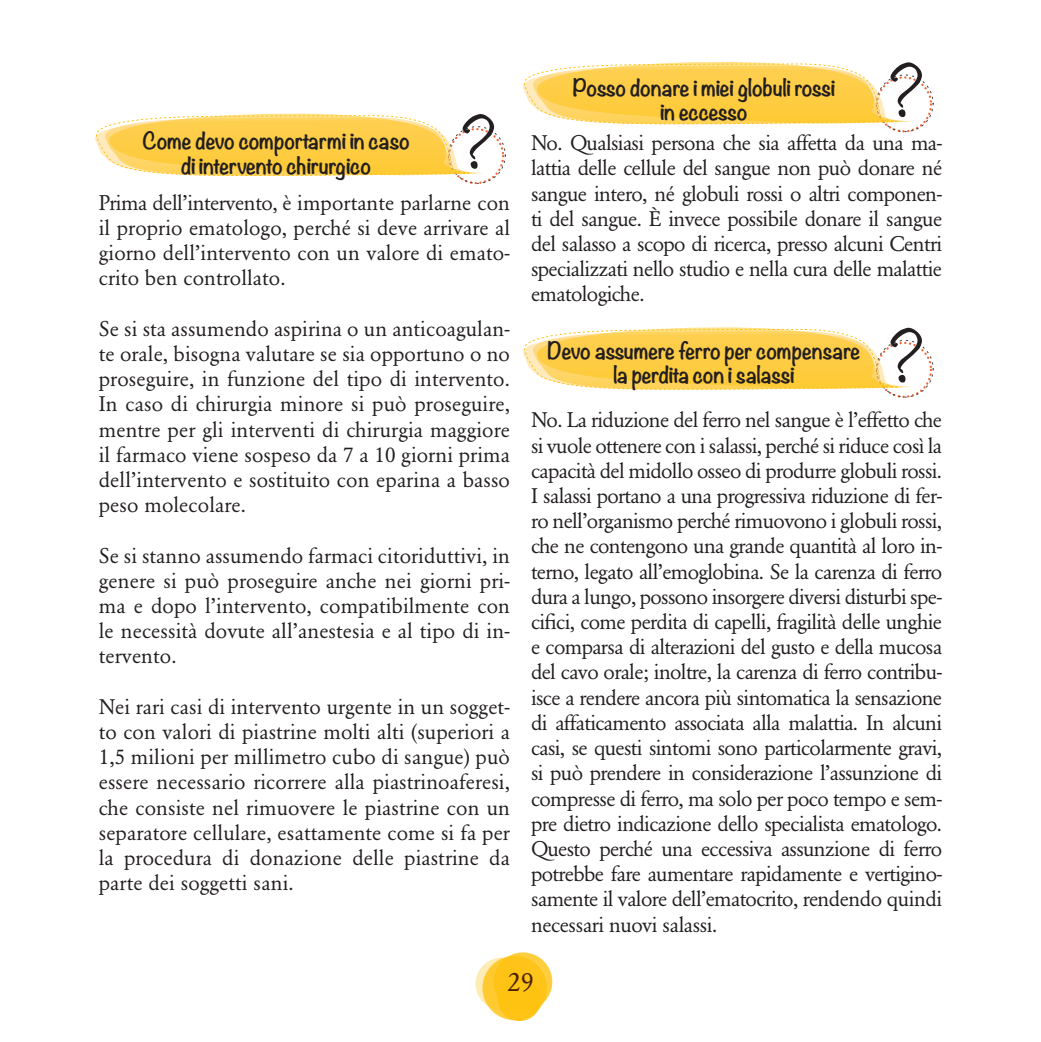
<style>
.page{position:relative;width:1041px;height:1042px;background:#fff}
.page>*{position:absolute;margin:0;border:0;box-sizing:border-box;transform-origin:0 0}
.t1{font:300 65.45px "Noteworthy";color:#231f20;scale:.82 1}
.t2{font:26.25px "Garamond BE";color:#492200}
.t3{font:21px/25.2px "Garamond BE";letter-spacing:.005em;color:#231f20;text-align:justify}
.t4{font:700 21px "Noteworthy";letter-spacing:-.02em;color:#231f20}
</style>
<div class="page">
<svg style="left:498px;top:978px;width:43px;height:43px"></svg>
<svg style="left:482px;top:956px;width:65px;height:64px"></svg>
<svg style="left:475px;top:957px;width:53px;height:53px"></svg>
<div style="left:494px;top:952px;width:58px;height:59px;background:#fec210;border-radius:50%"></div>
<div style="left:448px;top:128px;width:56px;height:56px;border:2px dashed #f26537;border-radius:50%"></div>
<svg style="left:95px;top:114px;width:389px;height:63px"></svg>
<div style="left:876px;top:76px;width:56px;height:57px;border:2px dashed #f26537;border-radius:50%"></div>
<svg style="left:523px;top:62px;width:389px;height:64px"></svg>
<div style="left:876px;top:342px;width:56px;height:56px;border:2px dashed #f26537;border-radius:50%"></div>
<svg style="left:523px;top:327px;width:389px;height:64px"></svg>
<p class="t4" style="left:142px;top:122px;width:269px">Come devo comportarmi in caso</p>
<p class="t4" style="left:181px;top:146px;width:192px">di intervento chirurgico</p>
<p class="t1" style="left:461px;top:85px;width:43px">?</p>
<p class="t3" style="left:99px;top:190px;width:413px">Prima dell’intervento, è importante parlarne con il proprio ematologo, perché si deve arrivare al giorno dell’intervento con un valore di emato&shy;crito ben controllato.</p>
<p class="t3" style="left:99px;top:316px;width:413px">Se si sta assumendo aspirina o un anticoagulan&shy;te orale, bisogna valutare se sia opportuno o no proseguire, in funzione del tipo di intervento.<br>In caso di chirurgia minore si può proseguire, mentre per gli interventi di chirurgia maggiore il farmaco viene sospeso da 7 a 10 giorni prima dell’intervento e sostituito con eparina a basso peso molecolare.</p>
<p class="t3" style="left:99px;top:543px;width:413px">Se si stanno assumendo farmaci citoriduttivi, in genere si può proseguire anche nei giorni pri&shy;ma e dopo l’intervento, compatibilmente con le necessità dovute all’anestesia e al tipo di in&shy;tervento.</p>
<p class="t3" style="left:99px;top:694px;width:413px">Nei rari casi di intervento urgente in un sogget&shy;to con valori di piastrine molti alti (superiori a 1,5 milioni per millimetro cubo di sangue) può essere necessario ricorrere alla piastrinoaferesi, che consiste nel rimuovere le piastrine con un separatore cellulare, esattamente come si fa per la procedura di donazione delle piastrine da parte dei soggetti sani.</p>
<p class="t4" style="left:573px;top:69px;width:264px">Posso donare i miei globuli rossi</p>
<p class="t4" style="left:660px;top:93px;width:89px">in eccesso</p>
<p class="t1" style="left:889px;top:33px;width:43px">?</p>
<p class="t3" style="left:531px;top:130px;width:413px">No. Qualsiasi persona che sia affetta da una ma&shy;lattia delle cellule del sangue non può donare né sangue intero, né globuli rossi o altri componen&shy;ti del sangue. È invece possibile donare il sangue del salasso a scopo di ricerca, presso alcuni Centri specializzati nello studio e nella cura delle malattie ematologiche.</p>
<p class="t4" style="left:548px;top:332px;width:314px">Devo assumere ferro per compensare</p>
<p class="t4" style="left:613px;top:356px;width:183px">la perdita con i salassi</p>
<p class="t1" style="left:889px;top:299px;width:43px">?</p>
<p class="t3" style="left:531px;top:408px;width:413px">No. La riduzione del ferro nel sangue è l’effetto che si vuole ottenere con i salassi, perché si riduce così la capacità del midollo osseo di produrre globuli rossi.<br>I salassi portano a una progressiva riduzione di fer&shy;ro nell’organismo perché rimuovono i globuli rossi, che ne contengono una grande quantità al loro in&shy;terno, legato all’emoglobina. Se la carenza di ferro dura a lungo, possono insorgere diversi disturbi spe&shy;cifici, come perdita di capelli, fragilità delle unghie e comparsa di alterazioni del gusto e della mucosa del cavo orale; inoltre, la carenza di ferro contribu&shy;isce a rendere ancora più sintomatica la sensazione di affaticamento associata alla malattia. In alcuni casi, se questi sintomi sono particolarmente gravi, si può prendere in considerazione l’assunzione di compresse di ferro, ma solo per poco tempo e sem&shy;pre dietro indicazione dello specialista ematologo.<br>Questo perché una eccessiva assunzione di ferro potrebbe fare aumentare rapidamente e vertigino&shy;samente il valore dell’ematocrito, rendendo quindi necessari nuovi salassi.</p>
<p class="t2" style="left:508px;top:967px;width:28px">29</p>
</div>
